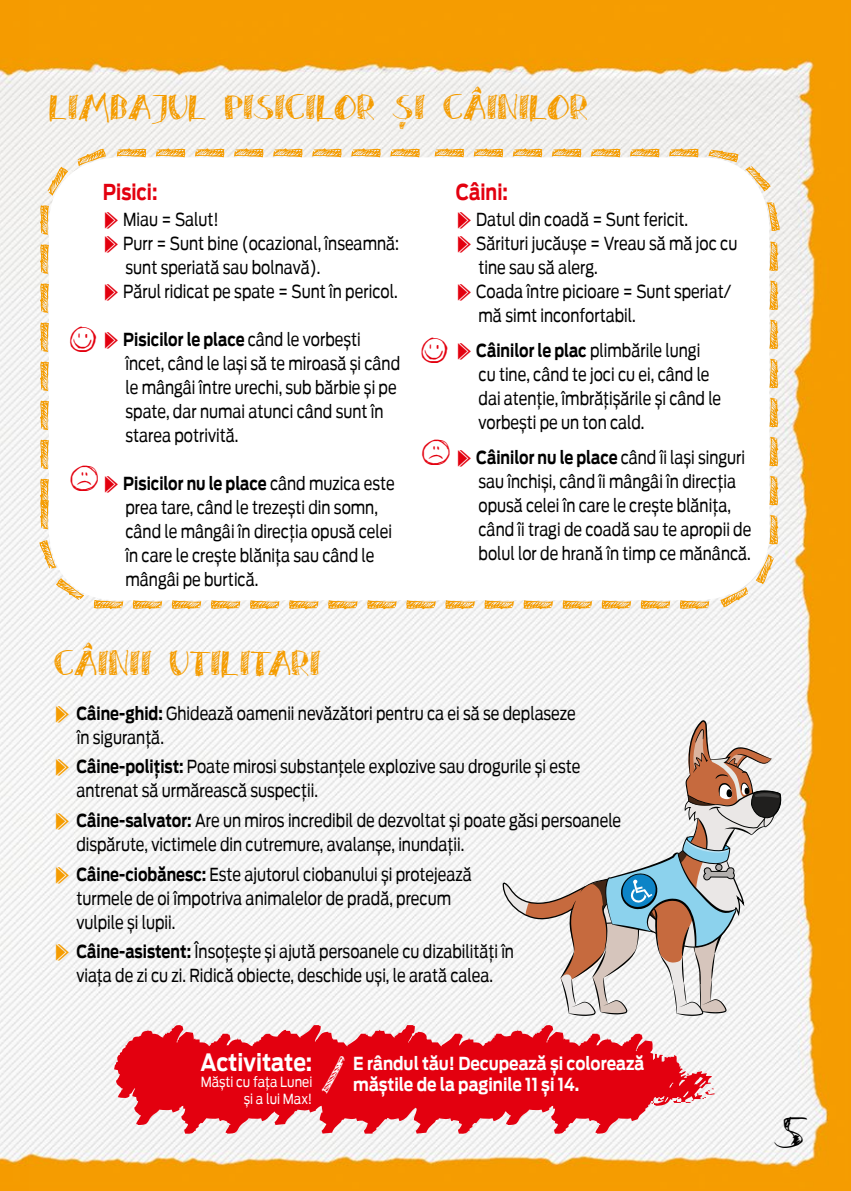
<style>
.page{position:relative;width:851px;height:1191px;background:#fff}
.page>*{position:absolute;margin:0;border:0;box-sizing:border-box;transform-origin:0 0}
.t1{font:52px "zai Seagull Felt tip Pen RO";color:#f59c00}
.t2{font:40px "zai Seagull Felt tip Pen RO";color:#000}
.t3{font:32px "zai Seagull Felt tip Pen RO";color:#f59c00}
.t4{font:30px "Sketchy Smiley";color:#e3000f}
.t5{font:700 24px "Antenna";color:#fff;scale:.85 1}
.t6{font:700 22px "Antenna";color:#e3000f;scale:.8 1}
.t7{font:18px/24px "Antenna";color:#000;scale:.8 1}
.t8{font:700 18px/21.6px "Antenna";color:#fff;scale:.85 1}
.t9{font:14px/16.8px "Antenna";color:#fff;text-align:right;scale:.85 1}
.s1{font-family:"KG Arrows";font-size:28px;color:#e3000f}
.s2{font-weight:700}
.s3{font-family:"KG Arrows";font-size:28px;color:#f59c00}
</style>
<div class="page">
<img style="left:0;top:0;width:850px;height:1191px">
<div style="left:49px;top:157px;width:720px;height:443px;background:#fff;border-radius:68px"></div>
<svg style="left:114px;top:1025px;width:600px;height:109px;fill:#e3000f"></svg>
<svg style="left:503px;top:720px;width:278px;height:296px"></svg>
<svg style="left:708px;top:148px;width:30px;height:14px"></svg>
<svg style="left:744px;top:164px;width:27px;height:28px"></svg>
<svg style="left:765px;top:201px;width:15px;height:30px"></svg>
<svg style="left:755px;top:554px;width:20px;height:30px"></svg>
<svg style="left:39px;top:539px;width:18px;height:31px"></svg>
<svg style="left:55px;top:578px;width:30px;height:24px"></svg>
<svg style="left:94px;top:600px;width:29px;height:9px"></svg>
<svg style="left:719px;top:586px;width:30px;height:22px"></svg>
<svg style="left:46px;top:166px;width:22px;height:30px"></svg>
<svg style="left:76px;top:148px;width:30px;height:19px"></svg>
<svg style="left:321px;top:1053px;width:24px;height:43px"></svg>
<h3 class="t3" style="left:49px;top:83px;width:540px">LIMBAJUL PISICILOR ŞI CÂINILOR</h3>
<h1 class="t1" style="left:6px;top:530px;width:328px;rotate:-90deg">---------</h1>
<h1 class="t1" style="left:115px;top:115px;width:585px">---------------</h1>
<p class="t6" style="left:456px;top:177px;width:67px">Câini:</p>
<p class="t7" style="left:456px;top:207px;width:292px"><span class="s1">W</span> Datul din coadă = Sunt fericit.</p>
<p class="t7" style="left:456px;top:231px;width:353px"><span class="s1">W</span> Sărituri jucăușe = Vreau să mă joc cu</p>
<p class="t7" style="left:478px;top:255px;width:151px">tine sau să alerg.</p>
<p class="t7" style="left:456px;top:279px;width:345px"><span class="s1">W</span> Coada între picioare = Sunt speriat/</p>
<p class="t7" style="left:478px;top:303px;width:198px">mă simt inconfortabil.</p>
<p class="t7" style="left:478px;top:338px;width:305px;text-indent:-23px"><span class="s1">W</span> <span class="s2">Câinilor le plac</span> plimbările lungi cu tine, când te joci cu ei, când le dai atenție, îmbrățișările și când le vorbești pe un ton cald.</p>
<p class="t7" style="left:478px;top:445px;width:342px;text-indent:-23px"><span class="s1">W</span> <span class="s2">Câinilor nu le place</span> când îi lași singuri sau închiși, când îi mângâi în direcția opusă celei în care le crește blănița, când îi tragi de coadă sau te apropii de bolul lor de hrană în timp ce mănâncă.</p>
<p class="t6" style="left:103px;top:177px;width:70px">Pisici:</p>
<p class="t7" style="left:103px;top:207px;width:147px"><span class="s1">W</span> Miau = Salut!</p>
<p class="t7" style="left:103px;top:231px;width:372px"><span class="s1">W</span> Purr = Sunt bine (ocazional, înseamnă:</p>
<p class="t7" style="left:125px;top:255px;width:245px">sunt speriată sau bolnavă).</p>
<p class="t7" style="left:103px;top:279px;width:370px"><span class="s1">W</span> Părul ridicat pe spate = Sunt în pericol.</p>
<p class="t7" style="left:125px;top:327px;width:345px;text-indent:-23px"><span class="s1">W</span> <span class="s2">Pisicilor le place</span> când le vorbești încet, când le lași să te miroasă și când le mângâi între urechi, sub bărbie și pe spate, dar numai atunci când sunt în starea potrivită.</p>
<p class="t7" style="left:125px;top:471px;width:338px;text-indent:-23px"><span class="s1">W</span> <span class="s2">Pisicilor nu le place</span> când muzica este prea tare, când le trezești din somn, când le mângâi în direcția opusă celei în care le crește blănița sau când le mângâi pe burtică.</p>
<h3 class="t4" style="left:69px;top:324px;width:29px">j</h3>
<h3 class="t4" style="left:421px;top:335px;width:29px">j</h3>
<h3 class="t4" style="left:421px;top:437px;width:31px">k</h3>
<h3 class="t4" style="left:70px;top:462px;width:31px">k</h3>
<h1 class="t1" style="left:710px;top:643px;width:580px;rotate:-180deg">---------------</h1>
<h3 class="t3" style="left:54px;top:638px;width:268px">CÂINII UTILITARI</h3>
<p class="t7" style="left:77px;top:701px;width:625px;text-indent:-23px"><span class="s3">W</span> <span class="s2">Câine-ghid:</span> Ghidează oamenii nevăzători pentru ca ei să se deplaseze în siguranță.</p>
<p class="t7" style="left:76px;top:754px;width:631px;text-indent:-23px"><span class="s3">W</span> <span class="s2">Câine-polițist:</span> Poate mirosi substanțele explozive sau drogurile și este antrenat să urmărească suspecții.</p>
<p class="t7" style="left:76px;top:808px;width:682px;text-indent:-23px"><span class="s3">W</span> <span class="s2">Câine-salvator:</span> Are un miros incredibil de dezvoltat și poate găsi persoanele dispărute, victimele din cutremure, avalanșe, inundații.</p>
<p class="t7" style="left:76px;top:862px;width:495px;text-indent:-23px"><span class="s3">W</span> <span class="s2">Câine-ciobănesc:</span> Este ajutorul ciobanului și protejează turmele de oi împotriva animalelor de pradă, precum vulpile și lupii.</p>
<p class="t7" style="left:54px;top:939px;width:577px;text-align:center"><span class="s3">W</span> <span class="s2">Câine-asistent:</span> Însoțește și ajută persoanele cu dizabilități în viața de zi cu zi. Ridică obiecte, deschide uși, le arată calea.</p>
<h1 class="t1" style="left:811px;top:240px;width:307px;rotate:90deg">--------</h1>
<h3 class="t5" style="left:200px;top:1045px;width:133px">Activitate:</h3>
<p class="t9" style="left:201px;top:1073px;width:133px">Măști cu fața Lunei și a lui Max!</p>
<p class="t8" style="left:353px;top:1052px;width:343px">E rândul tău! Decupează și colorează măștile de la paginile 11 și 14.</p>
<h2 class="t2" style="left:774px;top:1103px;width:33px">5</h2>
</div>
